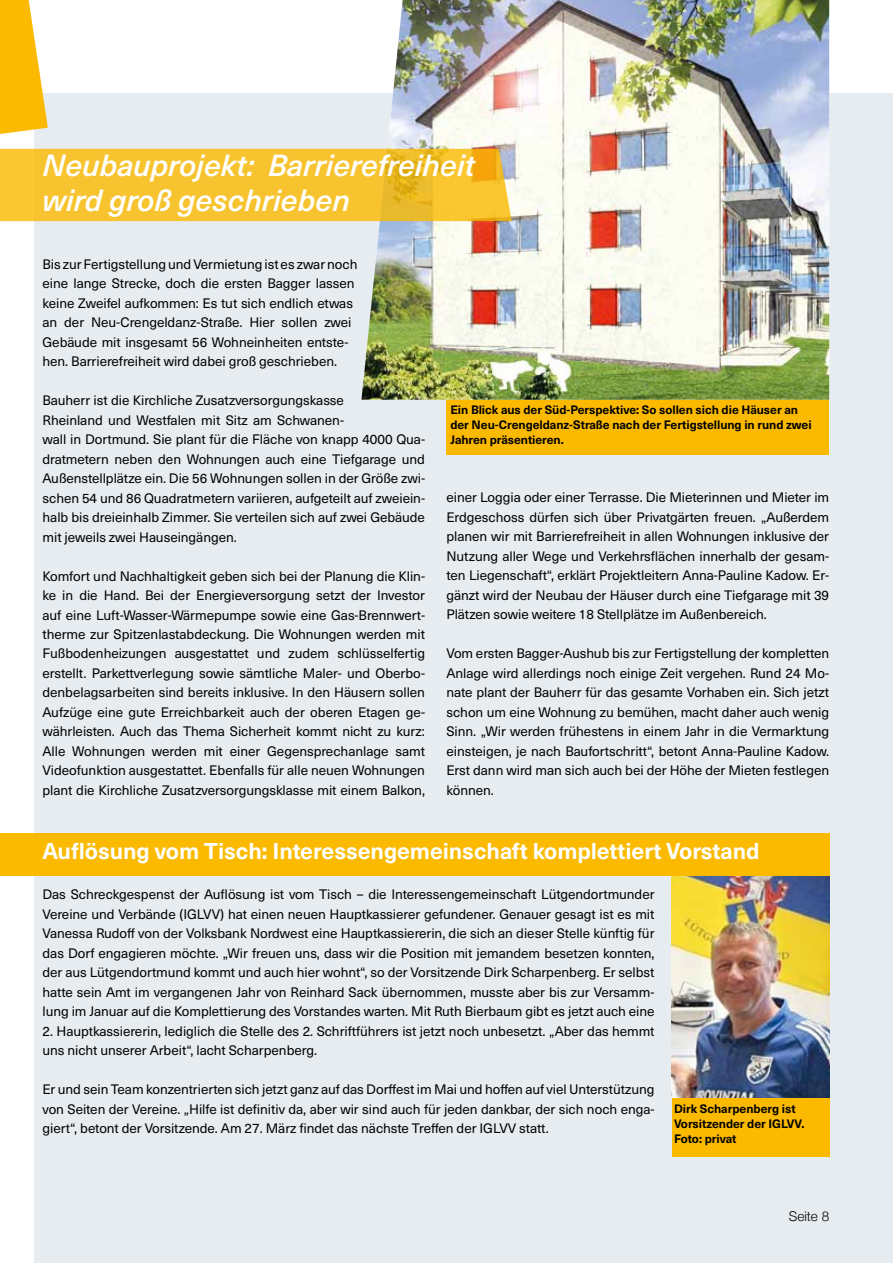
<style>
.page{position:relative;width:893px;height:1263px;background:#fff}
.page>*{position:absolute;margin:0;border:0;box-sizing:border-box;transform-origin:0 0}
.t1{font:italic 500 30px/34.5px "Neue Haas Unica W1 G";color:#fff}
.t2{font:700 22.5px "Neue Haas Unica W1 G";letter-spacing:-.005em;color:#fff}
.t3{font:13.5px/19.5px "Neue Haas Unica W1 G";letter-spacing:-.005em;color:#000;text-align:justify}
.t4{font:300 13.5px "Helvetica Neue";color:#000}
.t5{font:700 12px/15px "Neue Haas Unica W1 G";letter-spacing:-.005em;color:#000}
</style>
<div class="page">
<div style="left:34px;top:94px;width:859px;height:1169px;background:#e7ecf0"></div>
<div style="left:446px;top:400px;width:383px;height:55px;background:#fbba00"></div>
<svg style="left:0;top:0;width:48px;height:134px"></svg>
<img style="left:361px;top:0;width:468px;height:400px">
<svg style="left:0;top:149px;width:512px;height:72px;background:#f5c230"></svg>
<div style="left:0;top:833px;width:829px;height:43px;background:#fbba00"></div>
<div style="left:672px;top:1097px;width:157px;height:60px;background:#fbba00"></div>
<img style="left:672px;top:876px;width:157px;height:221px">
<h1 class="t1" style="left:43px;top:146px;width:434px">Neubauprojekt: Barrierefreiheit wird groß geschrieben</h1>
<p class="t3" style="left:43px;top:253px;width:317px;text-align:left">Bis zur Fertigstellung und Vermietung ist es zwar noch eine lange Strecke, doch die ersten Bagger lassen keine Zweifel aufkommen: Es tut sich endlich etwas an der Neu-Crengeldanz-Straße. Hier sollen zwei Gebäude mit insgesamt 56 Wohneinheiten entste&shy;hen. Barrierefreiheit wird dabei groß geschrieben.</p>
<p class="t3" style="left:43px;top:390px;width:384px;text-align:left">Bauherr ist die Kirchliche Zusatzversorgungskasse<br>Rheinland und Westfalen mit Sitz am Schwanen-<br>wall in Dortmund. Sie plant für die Fläche von knapp 4000 Qua&shy;dratmetern neben den Wohnungen auch eine Tiefgarage und Außenstellplätze ein. Die 56 Wohnungen sollen in der Größe zwi&shy;schen 54 und 86 Quadratmetern variieren, aufgeteilt auf zweiein&shy;halb bis dreieinhalb Zimmer. Sie verteilen sich auf zwei Gebäude mit jeweils zwei Hauseingängen.</p>
<p class="t3" style="left:43px;top:565px;width:384px">Komfort und Nachhaltigkeit geben sich bei der Planung die Klin&shy;ke in die Hand. Bei der Energieversorgung setzt der Investor auf eine Luft-Wasser-Wärmepumpe sowie eine Gas-Brennwert&shy;therme zur Spitzenlastabdeckung. Die Wohnungen werden mit Fußbodenheizungen ausgestattet und zudem schlüsselfertig erstellt. Parkettverlegung sowie sämtliche Maler- und Oberbo&shy;denbelagsarbeiten sind bereits inklusive. In den Häusern sollen Aufzüge eine gute Erreichbarkeit auch der oberen Etagen ge&shy;währleisten. Auch das Thema Sicherheit kommt nicht zu kurz:<br>Alle Wohnungen werden mit einer Gegensprechanlage samt Videofunktion ausgestattet. Ebenfalls für alle neuen Wohnungen plant die Kirchliche Zusatzversorgungsklasse mit einem Balkon,</p>
<p class="t5" style="left:450px;top:401px;width:363px">Ein Blick aus der Süd-Perspektive: So sollen sich die Häuser an der Neu-Crengeldanz-Straße nach der Fertigstellung in rund zwei<br>Jahren präsentieren.</p>
<p class="t3" style="left:446px;top:487px;width:384px">einer Loggia oder einer Terrasse. Die Mieterinnen und Mieter im Erdgeschoss dürfen sich über Privatgärten freuen. „Außerdem planen wir mit Barrierefreiheit in allen Wohnungen inklusive der Nutzung aller Wege und Verkehrsflächen innerhalb der gesam&shy;ten Liegenschaft“, erklärt Projektleitern Anna-Pauline Kadow. Er&shy;gänzt wird der Neubau der Häuser durch eine Tiefgarage mit 39<br>Plätzen sowie weitere 18 Stellplätze im Außenbereich.</p>
<p class="t3" style="left:446px;top:643px;width:384px">Vom ersten Bagger-Aushub bis zur Fertigstellung der kompletten Anlage wird allerdings noch einige Zeit vergehen. Rund 24 Mo&shy;nate plant der Bauherr für das gesamte Vorhaben ein. Sich jetzt schon um eine Wohnung zu bemühen, macht daher auch wenig Sinn. „Wir werden frühestens in einem Jahr in die Vermarktung einsteigen, je nach Baufortschritt“, betont Anna-Pauline Kadow.<br>Erst dann wird man sich auch bei der Höhe der Mieten festlegen können.</p>
<h2 class="t2" style="left:43px;top:834px;width:718px">Auflösung vom Tisch: Interessengemeinschaft komplettiert Vorstand</h2>
<p class="t3" style="left:43px;top:884px;width:614px">Das Schreckgespenst der Auflösung ist vom Tisch – die Interessengemeinschaft Lütgendortmunder Vereine und Verbände (IGLVV) hat einen neuen Hauptkassierer gefundener. Genauer gesagt ist es mit Vanessa Rudoff von der Volksbank Nordwest eine Hauptkassiererin, die sich an dieser Stelle künftig für das Dorf engagieren möchte. „Wir freuen uns, dass wir die Position mit jemandem besetzen konnten, der aus Lütgendortmund kommt und auch hier wohnt“, so der Vorsitzende Dirk Scharpenberg. Er selbst hatte sein Amt im vergangenen Jahr von Reinhard Sack übernommen, musste aber bis zur Versamm&shy;lung im Januar auf die Komplettierung des Vorstandes warten. Mit Ruth Bierbaum gibt es jetzt auch eine</p>
<p class="t3" style="left:43px;top:1020px;width:614px">2. Hauptkassiererin, lediglich die Stelle des 2. Schriftführers ist jetzt noch unbesetzt. „Aber das hemmt uns nicht unserer Arbeit“, lacht Scharpenberg.</p>
<p class="t3" style="left:43px;top:1079px;width:614px">Er und sein Team konzentrierten sich jetzt ganz auf das Dorffest im Mai und hoffen auf viel Unterstützung von Seiten der Vereine. „Hilfe ist definitiv da, aber wir sind auch für jeden dankbar, der sich noch enga&shy;giert“, betont der Vorsitzende. Am 27. März findet das nächste Treffen der IGLVV statt.</p>
<p class="t5" style="left:674px;top:1101px;width:132px">Dirk Scharpenberg ist<br>Vorsitzender der IGLVV.<br>Foto: privat</p>
<p class="t4" style="left:789px;top:1205px;width:42px">Seite 8</p>
</div>
